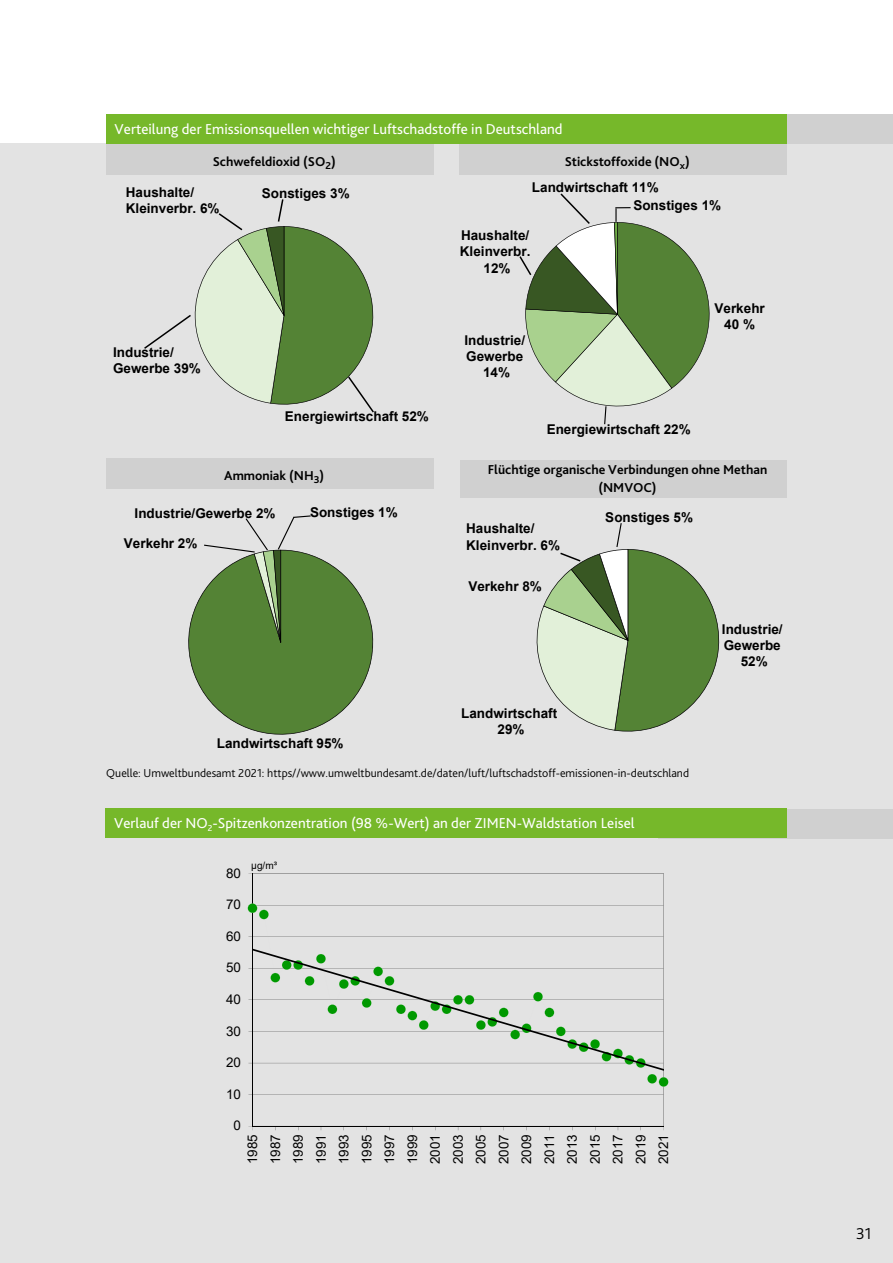
<style>
.page{position:relative;width:893px;height:1263px;background:#fff}
.page>*{position:absolute;margin:0;border:0;box-sizing:border-box;transform-origin:0 0}
.t1{font:300 16.5px "Bliss 2";color:#000}
.t2{font:15px "Bliss 2";color:#fff}
.t3{font:700 13.5px/16.2px "Arial";color:#000;text-align:center}
.t4{font:700 13.5px/18px "Bliss 2";color:#000;text-align:center}
.t5{font:13.35px/22.8px "Arial";color:#000;text-align:justify}
.t6{font:300 12px "Bliss 2";color:#000}
.t7{font:10.05px "Arial";color:#000}
</style>
<div class="page">
<div style="left:0;top:144px;width:893px;height:1119px;background:#e3e3e3"></div>
<div style="left:659px;top:809px;width:234px;height:29px;background:#d0d0d0"></div>
<div style="left:106px;top:808px;width:681px;height:30px;background:#76b82a"></div>
<div style="left:659px;top:114px;width:234px;height:30px;background:#d0d0d0"></div>
<div style="left:106px;top:114px;width:681px;height:30px;background:#76b82a"></div>
<div style="left:106px;top:144px;width:328px;height:31px;background:#d0d0d0"></div>
<div style="left:459px;top:145px;width:328px;height:30px;background:#d0d0d0"></div>
<div style="left:106px;top:459px;width:328px;height:30px;background:#d0d0d0"></div>
<div style="left:460px;top:460px;width:327px;height:37px;background:#d0d0d0"></div>
<svg style="left:253px;top:873px;width:411px;height:253px"></svg>
<hr style="left:252px;top:873px;width:1px;height:253px;background:#000">
<hr style="left:252px;top:1126px;width:412px;height:1px;background:#000">
<svg style="left:253px;top:908px;width:411px;height:174px"></svg>
<svg style="left:248px;top:901px;width:21px;height:20px"></svg>
<svg style="left:270px;top:1071px;width:398px;height:17px"></svg>
<svg style="left:253px;top:948px;width:411px;height:123px"></svg>
<svg style="left:144px;top:199px;width:230px;height:214px"></svg>
<svg style="left:188px;top:515px;width:186px;height:220px"></svg>
<svg style="left:536px;top:523px;width:184px;height:209px"></svg>
<svg style="left:519px;top:193px;width:191px;height:232px"></svg>
<p class="t2" style="left:115px;top:120px;width:449px">Verteilung der Emissionsquellen wichtiger Luftschadstoffe in Deutschland</p>
<p class="t4" style="left:213px;top:152px;width:124px">Schwefeldioxid (SO<sub>2</sub>)</p>
<p class="t4" style="left:565px;top:152px;width:127px">Stickstoffoxide (NO<sub>x</sub>)</p>
<p class="t3" style="left:126px;top:184px;width:95px;text-align:left">Haushalte/<br>Kleinverbr. 6%</p>
<p class="t3" style="left:262px;top:185px;width:89px">Sonstiges 3%</p>
<p class="t3" style="left:113px;top:344px;width:89px;text-align:left">Industrie/<br>Gewerbe 39%</p>
<p class="t3" style="left:285px;top:409px;width:146px">Energiewirtschaft 52%</p>
<p class="t3" style="left:532px;top:179px;width:128px">Landwirtschaft 11%</p>
<p class="t3" style="left:460px;top:227px;width:72px">Haushalte/<br>Kleinverbr.<br>12%</p>
<p class="t3" style="left:464px;top:332px;width:62px">Industrie/<br>Gewerbe<br>14%</p>
<p class="t3" style="left:633px;top:197px;width:89px">Sonstiges 1%</p>
<p class="t3" style="left:714px;top:300px;width:52px">Verkehr<br>40 %</p>
<p class="t3" style="left:547px;top:421px;width:146px">Energiewirtschaft 22%</p>
<p class="t4" style="left:224px;top:466px;width:102px">Ammoniak (NH<sub>3</sub>)</p>
<p class="t4" style="left:488px;top:460px;width:281px">Flüchtige organische Verbindungen ohne Methan (NMVOC)</p>
<p class="t3" style="left:135px;top:506px;width:143px">Industrie/Gewerbe 2%</p>
<p class="t3" style="left:310px;top:504px;width:89px">Sonstiges 1%</p>
<p class="t3" style="left:124px;top:535px;width:75px">Verkehr 2%</p>
<p class="t3" style="left:217px;top:735px;width:128px">Landwirtschaft 95%</p>
<p class="t3" style="left:466px;top:521px;width:95px;text-align:left">Haushalte/<br>Kleinverbr. 6%</p>
<p class="t3" style="left:468px;top:579px;width:75px">Verkehr 8%</p>
<p class="t3" style="left:605px;top:510px;width:89px">Sonstiges 5%</p>
<p class="t3" style="left:461px;top:705px;width:98px">Landwirtschaft<br>29%</p>
<p class="t6" style="left:106px;top:766px;width:584px">Quelle: Umweltbundesamt 2021: https//www.umweltbundesamt.de/daten/luft/luftschadstoff-emissionen-in-deutschland</p>
<p class="t2" style="left:114px;top:813px;width:522px">Verlauf der NO<sub>2</sub>-Spitzenkonzentration (98 %-Wert) an der ZIMEN-Waldstation Leisel</p>
<p class="t5" style="left:226px;top:861px;width:16px">80</p>
<p class="t5" style="left:226px;top:893px;width:16px">70</p>
<p class="t5" style="left:226px;top:925px;width:16px">60</p>
<p class="t5" style="left:226px;top:956px;width:16px">50</p>
<p class="t5" style="left:226px;top:988px;width:16px">40</p>
<p class="t5" style="left:226px;top:1019px;width:16px">30</p>
<p class="t5" style="left:226px;top:1051px;width:16px">20</p>
<p class="t5" style="left:226px;top:1082px;width:16px">10</p>
<p class="t5" style="left:234px;top:1114px;width:9px">0</p>
<p class="t7" style="left:251px;top:858px;width:27px">µg/m³</p>
<p class="t5" style="left:241px;top:1164px;width:31px;rotate:-90deg">1985<br>1987<br>1989<br>1991<br>1993<br>1995<br>1997<br>1999<br>2001<br>2003<br>2005<br>2007<br>2009<br>2011<br>2013<br>2015<br>2017<br>2019<br>2021</p>
<p class="t3" style="left:722px;top:621px;width:62px">Industrie/<br>Gewerbe<br>52%</p>
<p class="t1" style="left:856px;top:1223px;width:17px">31</p>
</div>
